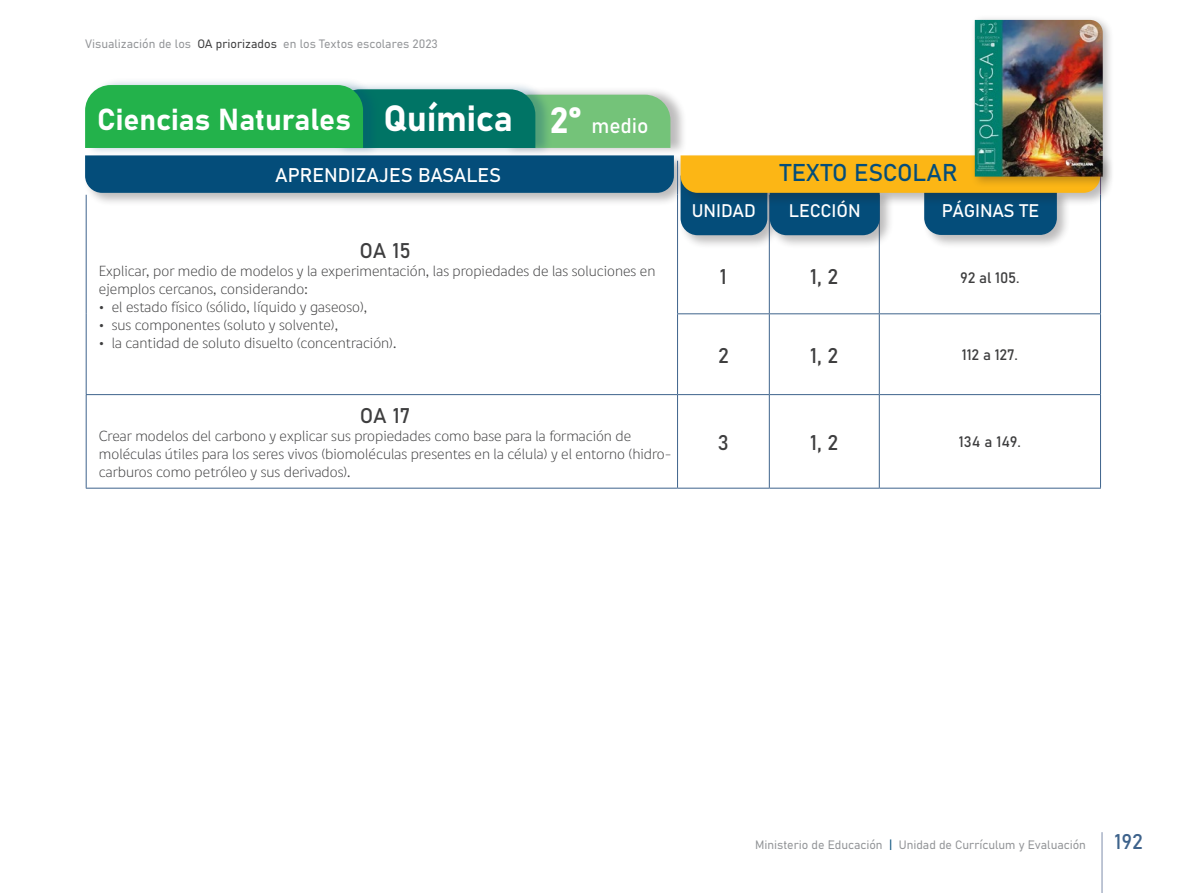
<style>
.page{position:relative;width:1187px;height:893px;background:#fff}
.page>*{position:absolute;margin:0;border:0;box-sizing:border-box;transform-origin:0 0}
.t1{font:30px "Bahnschrift";color:#fff}
.t2{font:24px "Bahnschrift";color:#044d7a}
.t3{font:21px "Bahnschrift";letter-spacing:-.005em;color:#3e3e3f}
.t4{font:21px "Bahnschrift";color:#3e638c}
.t5{font:19.5px "Bahnschrift";color:#fff}
.t6{font:18px "Bahnschrift";letter-spacing:-.01em;color:#fff}
.t7{font:15px/18px "Dignathin";color:#3e3e3f}
.t8{font:15px "Bahnschrift";letter-spacing:-.01em;color:#3e3e3f}
.t9{font:12px "Bahnschrift";color:#939598}
.s1{color:#3e3e3f}
.s2{font-size:36px}
.s3{color:#044d7a}
</style>
<div class="page">
<hr style="left:1101px;top:832px;width:1px;height:61px;background:#7e8dac">
<div style="left:503px;top:86px;width:184px;height:70px;background:#231f20;opacity:.3"></div>
<div style="left:335px;top:81px;width:217px;height:75px;background:#044d7a;opacity:.3"></div>
<div style="left:85px;top:77px;width:295px;height:79px;background:#044d7a;opacity:.3"></div>
<svg style="left:85px;top:85px;width:585px;height:63px;background:#36a766"></svg>
<div style="left:83px;top:153px;width:605px;height:54px;background:#231f20;opacity:.3"></div>
<div style="left:85px;top:155px;width:589px;height:38px;background:#044d7a"></div>
<hr style="left:677px;top:161px;width:1px;height:34px;background:#3e638c">
<hr style="left:86px;top:195px;width:1px;height:119px;background:#3e638c">
<hr style="left:86px;top:314px;width:1px;height:80px;background:#3e638c">
<hr style="left:677px;top:195px;width:1px;height:118px;background:#3e638c">
<hr style="left:769px;top:195px;width:1px;height:118px;background:#3e638c">
<hr style="left:878px;top:195px;width:1px;height:118px;background:#3e638c">
<hr style="left:1100px;top:195px;width:1px;height:118px;background:#3e638c">
<hr style="left:677px;top:314px;width:1px;height:80px;background:#3e638c">
<hr style="left:677px;top:313px;width:92px;height:1px;background:#3e638c">
<hr style="left:769px;top:314px;width:1px;height:80px;background:#3e638c">
<hr style="left:769px;top:313px;width:110px;height:1px;background:#3e638c">
<hr style="left:878px;top:314px;width:1px;height:80px;background:#3e638c">
<hr style="left:879px;top:313px;width:221px;height:1px;background:#3e638c">
<hr style="left:1100px;top:314px;width:1px;height:80px;background:#3e638c">
<hr style="left:86px;top:395px;width:1px;height:93px;background:#3e638c">
<hr style="left:86px;top:394px;width:591px;height:1px;background:#3e638c">
<hr style="left:86px;top:488px;width:591px;height:1px;background:#3e638c">
<hr style="left:677px;top:395px;width:1px;height:93px;background:#3e638c">
<hr style="left:677px;top:394px;width:92px;height:1px;background:#3e638c">
<hr style="left:677px;top:488px;width:92px;height:1px;background:#3e638c">
<hr style="left:769px;top:395px;width:1px;height:93px;background:#3e638c">
<hr style="left:769px;top:394px;width:110px;height:1px;background:#3e638c">
<hr style="left:769px;top:488px;width:110px;height:1px;background:#3e638c">
<hr style="left:878px;top:395px;width:1px;height:93px;background:#3e638c">
<hr style="left:879px;top:394px;width:221px;height:1px;background:#3e638c">
<hr style="left:1100px;top:395px;width:1px;height:93px;background:#3e638c">
<hr style="left:879px;top:488px;width:221px;height:1px;background:#3e638c">
<div style="left:678px;top:173px;width:103px;height:76px;background:#231f20;opacity:.3"></div>
<div style="left:767px;top:188px;width:126px;height:61px;background:#231f20;opacity:.3"></div>
<div style="left:921px;top:188px;width:149px;height:61px;background:#231f20;opacity:.3"></div>
<div style="left:678px;top:153px;width:436px;height:54px;background:#231f20;opacity:.3"></div>
<svg style="left:680px;top:155px;width:420px;height:80px;background:#888c61"></svg>
<div style="left:969px;top:14px;width:144px;height:173px;background:#231f20;opacity:.3"></div>
<img style="left:974px;top:20px;width:128px;height:157px">
<p class="t9" style="left:85px;top:34px;width:354px">Visualización de los <span class="s1">OA priorizados</span> en los Textos escolares 2023</p>
<h1 class="t1" style="left:97px;top:96px;width:553px">Ciencias Naturales <span class="s2">Química 2°</span> <sub>medio</sub></h1>
<h3 class="t5" style="left:275px;top:161px;width:227px">APRENDIZAJES BASALES</h3>
<h3 class="t3" style="left:359px;top:235px;width:53px">OA 15</h3>
<p class="t7" style="left:99px;top:262px;width:558px">Explicar, por medio de modelos y la experimentación, las propiedades de las soluciones en ejemplos cercanos, considerando:</p>
<p class="t7" style="left:99px;top:298px;width:270px">• el estado físico (sólido, líquido y gaseoso),</p>
<p class="t7" style="left:99px;top:316px;width:241px">• sus componentes (soluto y solvente),</p>
<p class="t7" style="left:99px;top:334px;width:299px">• la cantidad de soluto disuelto (concentración).</p>
<h2 class="t2" style="left:779px;top:154px;width:179px">TEXTO ESCOLAR</h2>
<p class="t6" style="left:692px;top:197px;width:65px">UNIDAD</p>
<p class="t6" style="left:788px;top:197px;width:73px">LECCIÓN</p>
<p class="t6" style="left:941px;top:197px;width:99px">PÁGINAS TE</p>
<h3 class="t3" style="left:720px;top:260px;width:8px">1</h3>
<h3 class="t3" style="left:810px;top:260px;width:30px">1, 2</h3>
<p class="t8" style="left:960px;top:267px;width:61px">92 al 105.</p>
<h3 class="t3" style="left:718px;top:339px;width:12px">2</h3>
<h3 class="t3" style="left:810px;top:339px;width:30px">1, 2</h3>
<p class="t8" style="left:961px;top:343px;width:58px">112 a 127.</p>
<h3 class="t3" style="left:360px;top:399px;width:52px">OA 17</h3>
<p class="t7" style="left:99px;top:427px;width:574px">Crear modelos del carbono y explicar sus propiedades como base para la formación de moléculas útiles para los seres vivos (biomoléculas presentes en la célula) y el entorno (hidro&shy;carburos como petróleo y sus derivados).</p>
<h3 class="t3" style="left:717px;top:426px;width:13px">3</h3>
<h3 class="t3" style="left:810px;top:426px;width:30px">1, 2</h3>
<p class="t8" style="left:958px;top:431px;width:64px">134 a 149.</p>
<p class="t9" style="left:755px;top:836px;width:332px">Ministerio de Educación <span class="s3">|</span> Unidad de Currículum y Evaluación</p>
<h3 class="t4" style="left:1114px;top:826px;width:30px">192</h3>
</div>
